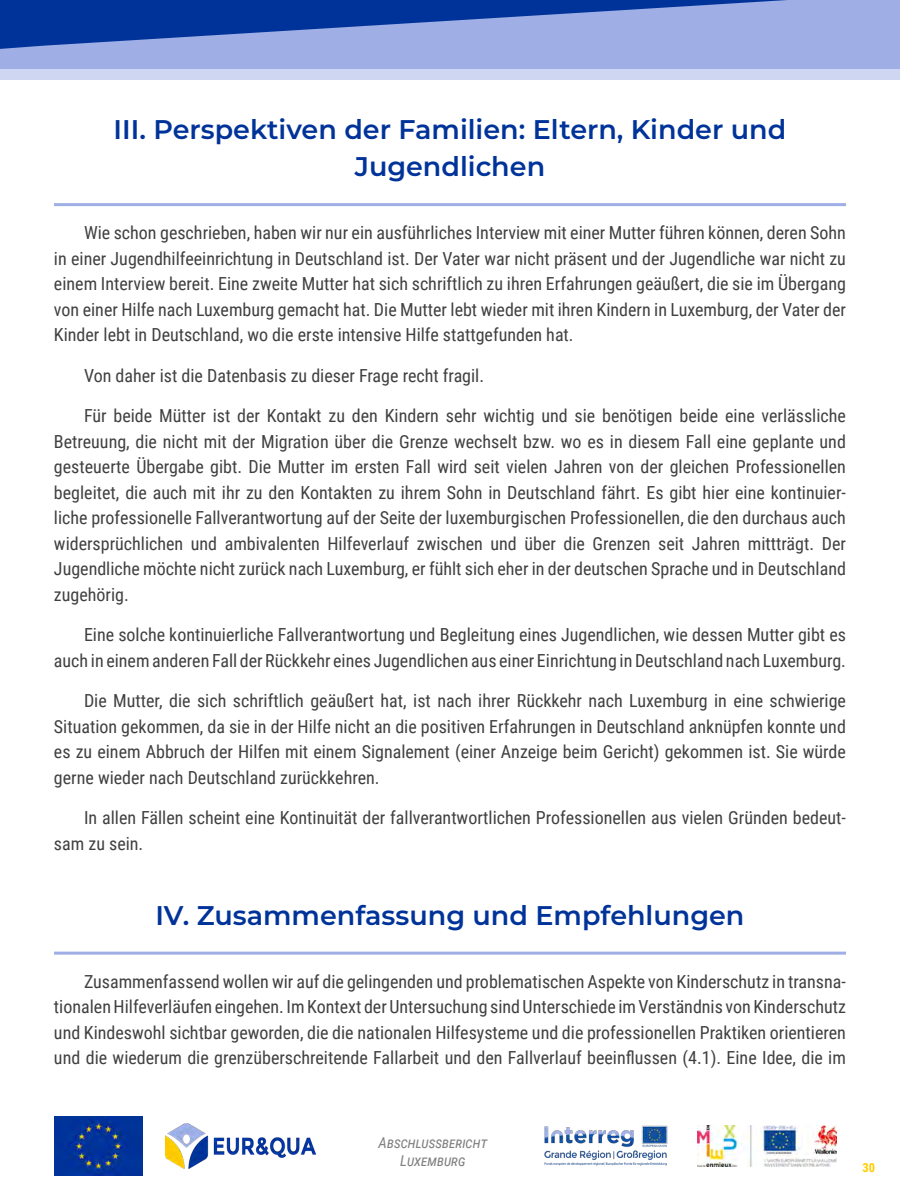
<style>
.page{position:relative;width:900px;height:1200px;background:#fff}
.page>*{position:absolute;margin:0;border:0;box-sizing:border-box;transform-origin:0 0}
.TITRE_1_VLUX{font:600 27px/37.5px "Montserrat";color:#039;text-align:center}
.Paragraphe{font:18px/25.5px "Roboto Condensed";color:#404040;text-align:justify}
.t1{font:italic 15px/18px "Roboto Condensed";color:#808080;text-align:center}
.t2{font:700 12.45px "Roboto Condensed";color:#fc0}
</style>
<div class="page">
<div style="left:0;top:0;width:900px;height:69px;background:#9faee5"></div>
<div style="left:0;top:69px;width:900px;height:10px;background:#cfd6f2"></div>
<svg style="left:0;top:0;width:787px;height:49px"></svg>
<img style="left:166px;top:1124px;width:149px;height:44px">
<img style="left:54px;top:1117px;width:88px;height:58px">
<img style="left:544px;top:1125px;width:124px;height:41px">
<img style="left:698px;top:1125px;width:138px;height:42px">
<hr style="left:54px;top:203px;width:792px;height:3px;background:#9faee5">
<hr style="left:54px;top:952px;width:792px;height:3px;background:#9faee5">
<p class="TITRE_1_VLUX" style="left:114px;top:109px;width:674px">III. Perspektiven der Familien: Eltern, Kinder und<br>Jugendlichen</p>
<p class="Paragraphe" style="left:54px;top:219px;width:794px;text-indent:30px">Wie schon geschrieben, haben wir nur ein ausführliches Interview mit einer Mutter führen können, deren Sohn in einer Jugendhilfeeinrichtung in Deutschland ist. Der Vater war nicht präsent und der Jugendliche war nicht zu einem Interview bereit. Eine zweite Mutter hat sich schriftlich zu ihren Erfahrungen geäußert, die sie im Übergang von einer Hilfe nach Luxemburg gemacht hat. Die Mutter lebt wieder mit ihren Kindern in Luxemburg, der Vater der Kinder lebt in Deutschland, wo die erste intensive Hilfe stattgefunden hat.</p>
<p class="Paragraphe" style="left:84px;top:362px;width:402px">Von daher ist die Datenbasis zu dieser Frage recht fragil.</p>
<p class="Paragraphe" style="left:54px;top:402px;width:794px;text-indent:30px">Für beide Mütter ist der Kontakt zu den Kindern sehr wichtig und sie benötigen beide eine verlässliche Betreuung, die nicht mit der Migration über die Grenze wechselt bzw. wo es in diesem Fall eine geplante und gesteuerte Übergabe gibt. Die Mutter im ersten Fall wird seit vielen Jahren von der gleichen Professionellen begleitet, die auch mit ihr zu den Kontakten zu ihrem Sohn in Deutschland fährt. Es gibt hier eine kontinuier&shy;liche professionelle Fallverantwortung auf der Seite der luxemburgischen Professionellen, die den durchaus auch widersprüchlichen und ambivalenten Hilfeverlauf zwischen und über die Grenzen seit Jahren mittträgt. Der Jugendliche möchte nicht zurück nach Luxemburg, er fühlt sich eher in der deutschen Sprache und in Deutschland zugehörig.</p>
<p class="Paragraphe" style="left:54px;top:621px;width:794px;text-align:right">Eine solche kontinuierliche Fallverantwortung und Begleitung eines Jugendlichen, wie dessen Mutter gibt es auch in einem anderen Fall der Rückkehr eines Jugendlichen aus einer Einrichtung in Deutschland nach Luxemburg.</p>
<p class="Paragraphe" style="left:54px;top:687px;width:794px;text-indent:30px">Die Mutter, die sich schriftlich geäußert hat, ist nach ihrer Rückkehr nach Luxemburg in eine schwierige Situation gekommen, da sie in der Hilfe nicht an die positiven Erfahrungen in Deutschland anknüpfen konnte und es zu einem Abbruch der Hilfen mit einem Signalement (einer Anzeige beim Gericht) gekommen ist. Sie würde gerne wieder nach Deutschland zurückkehren.</p>
<p class="Paragraphe" style="left:54px;top:804px;width:794px;text-indent:30px">In allen Fällen scheint eine Kontinuität der fallverantwortlichen Professionellen aus vielen Gründen bedeut&shy;sam zu sein.</p>
<p class="TITRE_1_VLUX" style="left:156px;top:895px;width:590px">IV. Zusammenfassung und Empfehlungen</p>
<p class="Paragraphe" style="left:54px;top:968px;width:793px;text-indent:30px">Zusammenfassend wollen wir auf die gelingenden und problematischen Aspekte von Kinderschutz in transna&shy;tionalen Hilfeverläufen eingehen. Im Kontext der Untersuchung sind Unterschiede im Verständnis von Kinderschutz und Kindeswohl sichtbar geworden, die die nationalen Hilfesysteme und die professionellen Praktiken orientieren und die wiederum die grenzüberschreitende Fallarbeit und den Fallverlauf beeinflussen (4.1). Eine Idee, die im</p>
<p class="t1" style="left:379px;top:1133px;width:110px">Abschlussbericht<br>Luxemburg</p>
<p class="t2" style="left:862px;top:1159px;width:14px">30</p>
</div>
